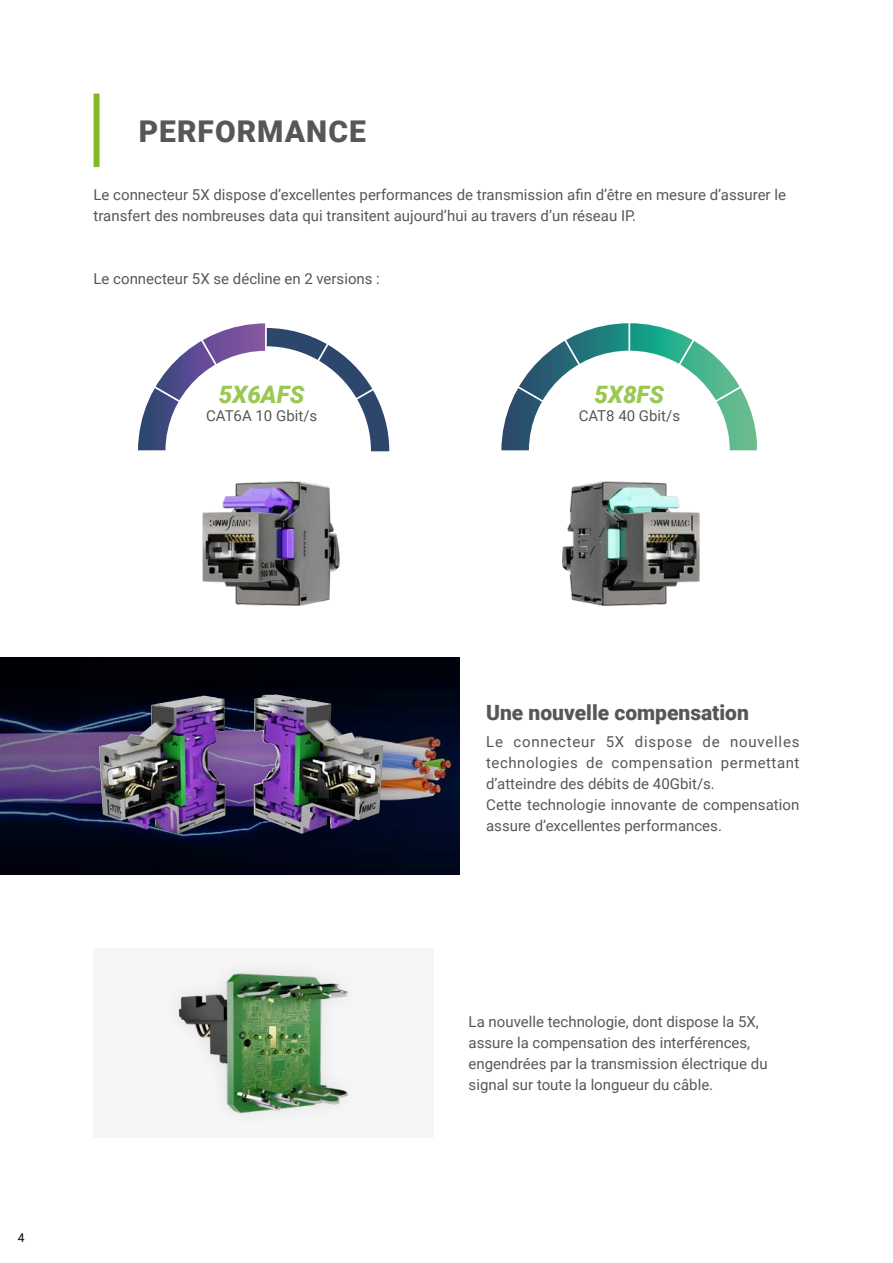
<style>
.page{position:relative;width:893px;height:1263px;background:#fff}
.page>*{position:absolute;margin:0;border:0;box-sizing:border-box;transform-origin:0 0}
.t1{font:900 30px "Roboto";letter-spacing:.035em;color:#575756}
.t2{font:italic 900 24px "Roboto";color:#9ac852}
.t3{font:900 21px "Roboto";color:#575756}
.t4{font:15px/21px "Roboto";color:#575756}
.t5{font:12px "Roboto";color:#000}
</style>
<div class="page">
<div style="left:94px;top:948px;width:340px;height:190px;background:#f6f6f6"></div>
<img style="left:178px;top:973px;width:171px;height:141px">
<div style="left:94px;top:94px;width:6px;height:73px;background:#80ba27"></div>
<svg style="left:0;top:657px;width:459px;height:218px"></svg>
<div style="left:76px;top:671px;width:330px;height:185px;background:#000;opacity:.1"></div>
<img style="left:254px;top:695px;width:44px;height:137px">
<img style="left:202px;top:481px;width:138px;height:125px">
<img style="left:562px;top:481px;width:138px;height:125px">
<svg style="left:138px;top:323px;width:251px;height:128px"></svg>
<svg style="left:501px;top:323px;width:256px;height:127px"></svg>
<h1 class="t1" style="left:139px;top:110px;width:229px">PERFORMANCE</h1>
<p class="t4" style="left:94px;top:184px;width:694px">Le connecteur 5X dispose d’excellentes performances de transmission afin d’être en mesure d’assurer le transfert des nombreuses data qui transitent aujourd’hui au travers d’un réseau IP.</p>
<p class="t4" style="left:94px;top:267px;width:288px">Le connecteur 5X se décline en 2 versions :</p>
<h2 class="t2" style="left:219px;top:378px;width:87px">5X6AFS</h2>
<p class="t4" style="left:206px;top:405px;width:113px">CAT6A 10 Gbit/s</p>
<h2 class="t2" style="left:594px;top:378px;width:71px">5X8FS</h2>
<p class="t4" style="left:579px;top:405px;width:103px">CAT8 40 Gbit/s</p>
<p class="t5" style="left:18px;top:1229px;width:8px">4</p>
<h3 class="t3" style="left:486px;top:697px;width:264px">Une nouvelle compensation</h3>
<p class="t4" style="left:486px;top:730px;width:315px">Le connecteur 5X dispose de nouvelles technologies de compensation permettant d’atteindre des débits de 40Gbit/s.<br>Cette technologie innovante de compensation assure d’excellentes performances.</p>
<p class="t4" style="left:469px;top:1010px;width:300px">La nouvelle technologie, dont dispose la 5X, assure la compensation des interférences, engendrées par la transmission électrique du signal sur toute la longueur du câble.</p>
</div>
